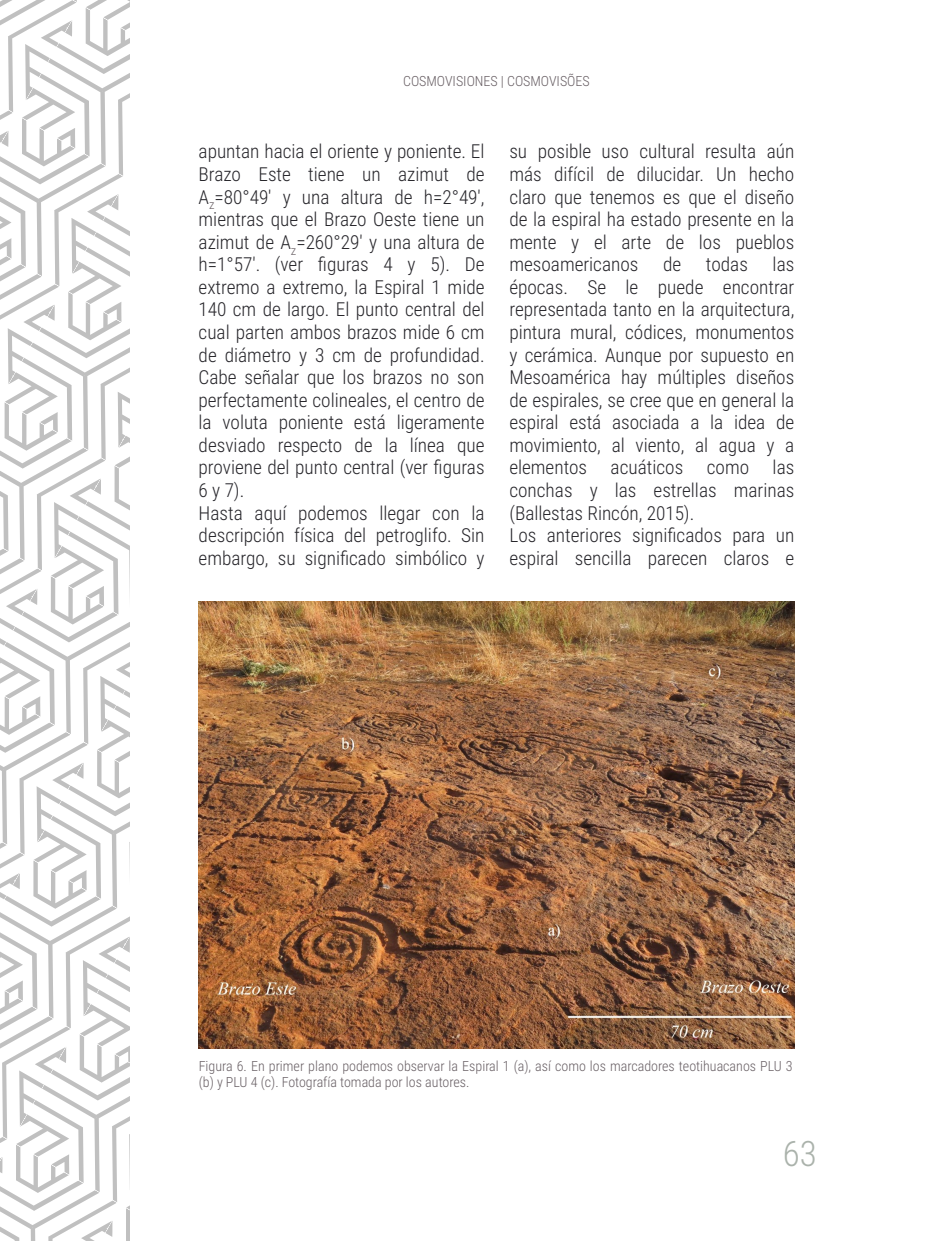
<style>
.page{position:relative;width:943px;height:1241px;background:#fff}
.page>*{position:absolute;margin:0;border:0;box-sizing:border-box;transform-origin:0 0}
.t1{font:300 35px "Roboto Condensed";color:#aab2ab}
.t2{font:300 19.25px/22.6px "Roboto Condensed";color:#27262b}
.t3{font:300 14px/15.8px "Roboto Condensed";color:#685f64}
</style>
<div class="page">
<svg style="left:0;top:0;width:129px;height:1240px"></svg>
<img style="left:198px;top:601px;width:596px;height:447px">
<p class="t3" style="left:403px;top:73px;width:188px">COSMOVISIONES | COSMOVISÕES</p>
<p class="t2" style="left:199px;top:140px;width:287px">apuntan hacia el oriente y poniente. El Brazo Este tiene un azimut de A<sub>z</sub>=80°49' y una altura de h=2°49', mientras que el Brazo Oeste tiene un azimut de A<sub>z</sub>=260°29' y una altura de h=1°57'. (ver figuras 4 y 5). De extremo a extremo, la Espiral 1 mide 140 cm de largo. El punto central del cual parten ambos brazos mide 6 cm de diámetro y 3 cm de profundidad.<br>Cabe señalar que los brazos no son perfectamente colineales, el centro de la voluta poniente está ligeramente desviado respecto de la línea que proviene del punto central (ver figuras 6 y 7).<br>Hasta aquí podemos llegar con la descripción física del petroglifo. Sin embargo, su significado simbólico y</p>
<p class="t2" style="left:509px;top:140px;width:286px;text-align:justify">su posible uso cultural resulta aún más difícil de dilucidar. Un hecho claro que tenemos es que el diseño de la espiral ha estado presente en la mente y el arte de los pueblos mesoamericanos</p>
<p class="t2" style="left:509px;top:253px;width:286px;text-indent:263px">las épocas. Se le puede encontrar representada tanto en la arquitectura, pintura mural, códices, monumentos y cerámica. Aunque por supuesto en<br>Mesoamérica hay múltiples diseños de espirales, se cree que en general la espiral está asociada a la idea de movimiento, al viento, al agua y a elementos acuáticos como las conchas y las estrellas marinas (Ballestas Rincón, 2015).<br>Los anteriores significados para un espiral sencilla parecen claros e</p>
<p class="t2" style="left:663px;top:253px;width:20px">de</p>
<p class="t2" style="left:706px;top:253px;width:44px">todas</p>
<p class="t3" style="left:199px;top:1058px;width:595px">Figura 6. En primer plano podemos observar la Espiral 1 (a), así como los marcadores teotihuacanos PLU 3 (b) y PLU 4 (c). Fotografía tomada por los autores.</p>
<h1 class="t1" style="left:783px;top:1132px;width:35px">63</h1>
</div>
